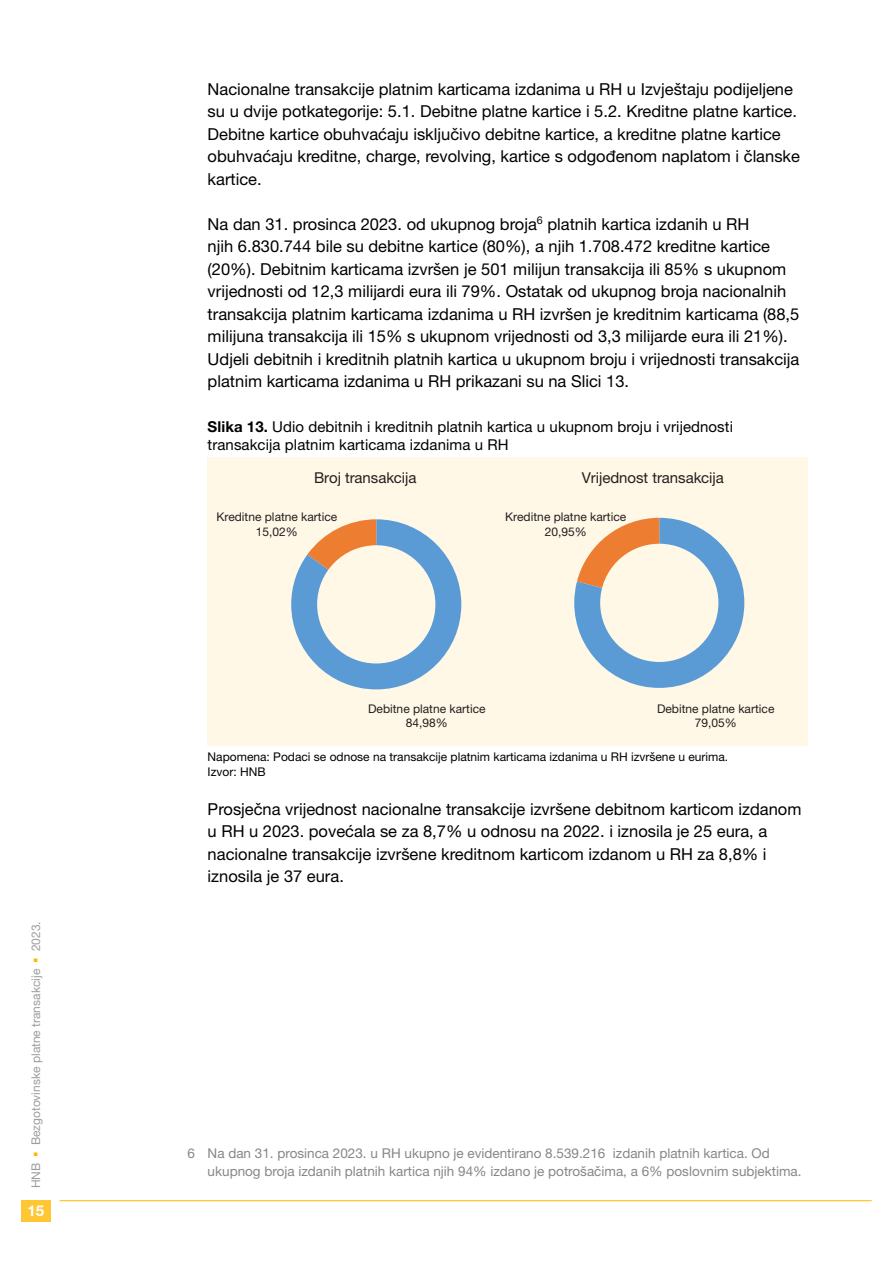
<style>
.page{position:relative;width:893px;height:1263px;background:#fff}
.page>*{position:absolute;margin:0;border:0;box-sizing:border-box;transform-origin:0 0}
.t1{font:16.5px/22.5px "Helvetica Neue LT Pro";color:#000}
.t2{font:15px/18px "Helvetica Neue LT Pro";letter-spacing:.005em;color:#000}
.t3{font:15px "Helvetica Neue LT Pro";color:#231f20}
.t4{font:700 15px "Helvetica Neue LT Pro";color:#fff}
.t5{font:13.5px/18px "Helvetica Neue LT Pro";color:#878787}
.t6{font:12px/14.4px "Helvetica Neue LT Pro";color:#231f20;text-align:center}
.t7{font:12px/15px "Helvetica Neue LT Pro";color:#000}
.t8{font:12px "Helvetica Neue LT Pro";color:#9d9d9c}
.s1{color:#ffb900}
.s2{font-weight:700}
</style>
<div class="page">
<div style="left:21px;top:1200px;width:30px;height:21px;background:#ffc733"></div>
<hr style="left:60px;top:1200px;width:812px;height:1px;background:#ffb900">
<div style="left:208px;top:458px;width:600px;height:288px;background:#fff8e6"></div>
<svg style="left:291px;top:519px;width:170px;height:170px"></svg>
<div style="left:317px;top:545px;width:118px;height:118px;background:#fff8e6;border-radius:50%"></div>
<svg style="left:574px;top:518px;width:170px;height:170px"></svg>
<div style="left:600px;top:544px;width:118px;height:118px;background:#fff8e6;border-radius:50%"></div>
<p class="t8" style="left:28px;top:1188px;width:269px;rotate:-90deg">HNB <span class="s1">▪</span> Bezgotovinske platne transakcije <span class="s1">▪</span> 2023.</p>
<p class="t4" style="left:27px;top:1201px;width:18px">15</p>
<p class="t1" style="left:208px;top:77px;width:594px">Nacionalne transakcije platnim karticama izdanima u RH u Izvještaju podijeljene su u dvije potkategorije: 5.1. Debitne platne kartice i 5.2. Kreditne platne kartice.<br>Debitne kartice obuhvaćaju isključivo debitne kartice, a kreditne platne kartice obuhvaćaju kreditne, charge, revolving, kartice s odgođenom naplatom i članske kartice.</p>
<p class="t1" style="left:208px;top:212px;width:593px">Na dan 31. prosinca 2023. od ukupnog broja<sup>6</sup> platnih kartica izdanih u RH<br>njih 6.830.744 bile su debitne kartice (80%), a njih 1.708.472 kreditne kartice (20%). Debitnim karticama izvršen je 501 milijun transakcija ili 85% s ukupnom vrijednosti od 12,3 milijardi eura ili 79%. Ostatak od ukupnog broja nacionalnih transakcija platnim karticama izdanima u RH izvršen je kreditnim karticama (88,5 milijuna transakcija ili 15% s ukupnom vrijednosti od 3,3 milijarde eura ili 21%).<br>Udjeli debitnih i kreditnih platnih kartica u ukupnom broju i vrijednosti transakcija platnim karticama izdanima u RH prikazani su na Slici 13.</p>
<p class="t2" style="left:208px;top:417px;width:527px"><span class="s2">Slika 13.</span> Udio debitnih i kreditnih platnih kartica u ukupnom broju i vrijednosti transakcija platnim karticama izdanima u RH</p>
<p class="t3" style="left:314px;top:468px;width:104px">Broj transakcija</p>
<p class="t3" style="left:582px;top:468px;width:143px">Vrijednost transakcija</p>
<p class="t6" style="left:216px;top:510px;width:122px">Kreditne platne kartice<br>15,02%</p>
<p class="t6" style="left:505px;top:510px;width:122px">Kreditne platne kartice<br>20,95%</p>
<p class="t6" style="left:368px;top:701px;width:119px">Debitne platne kartice<br>84,98%</p>
<p class="t6" style="left:657px;top:701px;width:119px">Debitne platne kartice<br>79,05%</p>
<p class="t7" style="left:208px;top:748px;width:522px">Napomena: Podaci se odnose na transakcije platnim karticama izdanima u RH izvršene u eurima.<br>Izvor: HNB</p>
<p class="t1" style="left:208px;top:797px;width:595px">Prosječna vrijednost nacionalne transakcije izvršene debitnom karticom izdanom u RH u 2023. povećala se za 8,7% u odnosu na 2022. i iznosila je 25 eura, a nacionalne transakcije izvršene kreditnom karticom izdanom u RH za 8,8% i iznosila je 37 eura.</p>
<p class="t5" style="left:208px;top:1144px;width:595px;text-indent:-20px">6 Na dan 31. prosinca 2023. u RH ukupno je evidentirano 8.539.216 izdanih platnih kartica. Od ukupnog broja izdanih platnih kartica njih 94% izdano je potrošačima, a 6% poslovnim subjektima.</p>
</div>
